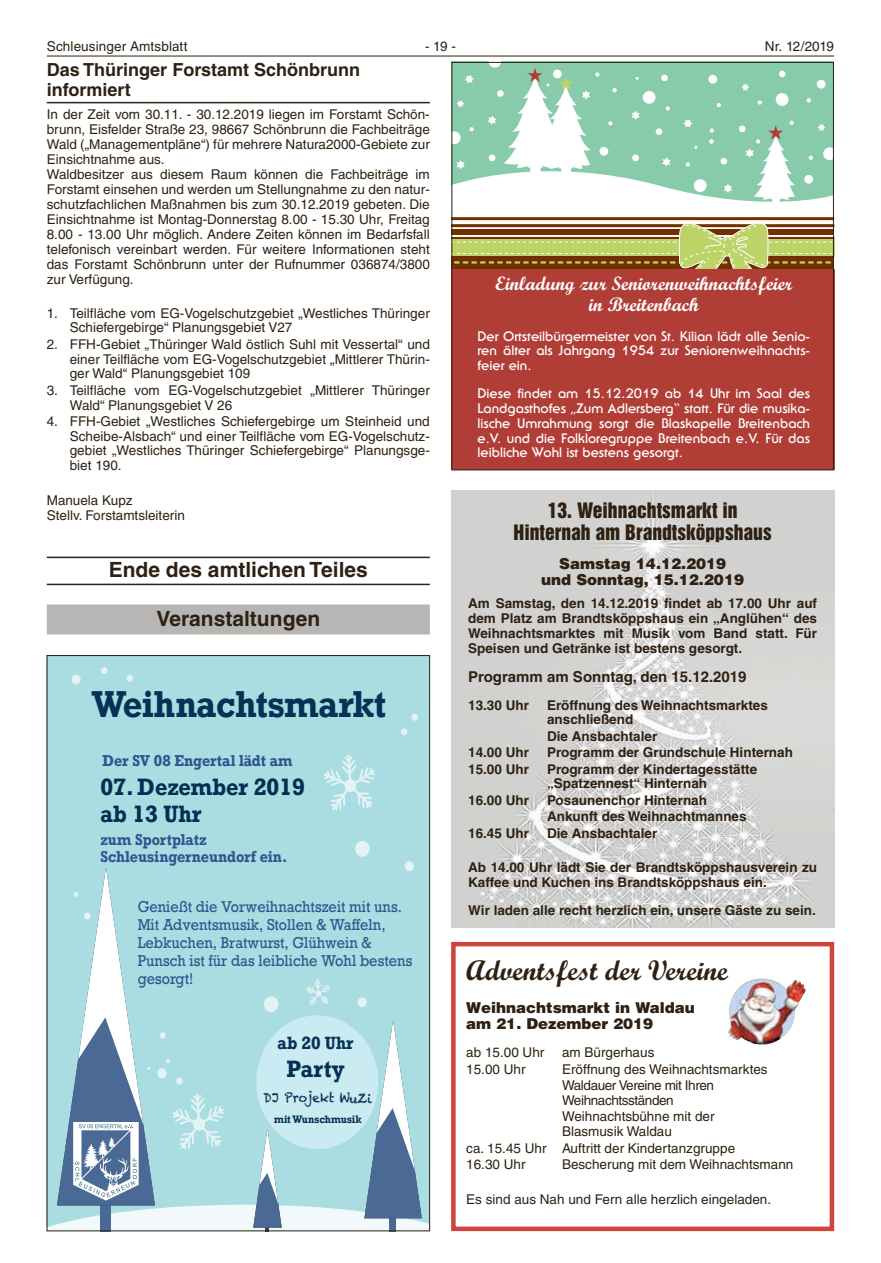
<style>
.page{position:relative;width:881px;height:1263px;background:#fff}
.page>*{position:absolute;margin:0;border:0;box-sizing:border-box;transform-origin:0 0}
.t1{font:700 35.25px "Cjfqnb Rockwell";letter-spacing:-.02em;color:#043155;scale:.91 1}
.t2{font:700 28.5px "Script";color:#2e2113}
.t3{font:700 22.2px/26.7px "Cjfqnb Rockwell";color:#002f52;scale:.91 1}
.t4{font:700 22.2px "Cjfqnb Rockwell";color:#023054;scale:.91 1}
.t5{font:700 21px "Helvetica LT";color:#2e2113}
.t6{font:700 19.5px/21.3px "Script";color:#fff;text-align:center}
.t7{font:19.5px/21.3px "Helvetica Inserat LT";color:#2e2113;text-align:center}
.t8{font:700 18px/20px "Helvetica LT";color:#2e2113}
.t9{font:700 16.65px "Cjfqnb Rockwell";color:#053155;scale:.91 1}
.t10{font:900 15px/16.4px "Helvetica LT";color:#2e2113;text-align:center}
.t11{font:700 15px "Helvetica LT";color:#2e2113}
.t12{font:14.85px/17.9px "Bbpcmd Rockwell";color:#315490;scale:.91 1}
.t13{font:700 14.85px/17.9px "Cjfqnb Rockwell";color:#325490;scale:.91 1}
.t14{font:700 14.85px "Cjfqnb Rockwell";color:#30538d;scale:.91 1}
.t15{font:13.5px/15px "Helvetica LT";color:#2e2113}
.t16{font:700 13.5px/14.7px "Helvetica LT";color:#2e2113}
.t17{font:700 13.5px/14.7px "Serif Gothic LT";color:#fff;text-align:justify}
.t18{font:13.5px/16.5px "Helvetica LT";letter-spacing:-.025em;color:#2e2113}
.t19{font:12.9px "Rdmnlq Chalkduster";letter-spacing:-.005em;color:#023054;scale:.91 1}
.t20{font:700 10.2px "Cjfqnb Rockwell";color:#043155;scale:.91 1}
</style>
<div class="page">
<hr style="left:47px;top:56px;width:786px;height:1px;background:#2e2113">
<svg style="left:453px;top:64px;width:378px;height:205px"></svg>
<hr style="left:451px;top:217px;width:382px;height:3px;background:#722f00">
<div style="left:451px;top:269px;width:382px;height:201px;background:#b13d37"></div>
<div style="left:451px;top:62px;width:382px;height:408px;border:1px solid #2e2113"></div>
<hr style="left:47px;top:102px;width:382px;height:1px;background:#2e2113">
<hr style="left:47px;top:557px;width:382px;height:1px;background:#2e2113">
<hr style="left:47px;top:584px;width:382px;height:1px;background:#2e2113">
<div style="left:47px;top:604px;width:382px;height:30px;background:#b8b6b5"></div>
<div style="left:47px;top:655px;width:382px;height:576px;background:#a9dde1"></div>
<div style="left:72px;top:674px;width:9px;height:10px;background:#e3f3f3;border-radius:50%"></div>
<div style="left:126px;top:675px;width:7px;height:7px;background:#e3f3f3;border-radius:50%"></div>
<div style="left:101px;top:667px;width:6px;height:7px;background:#e3f3f3;border-radius:50%"></div>
<div style="left:401px;top:728px;width:6px;height:7px;background:#e3f3f3;border-radius:50%"></div>
<div style="left:411px;top:714px;width:7px;height:7px;background:#e3f3f3;border-radius:50%"></div>
<svg style="left:324px;top:755px;width:51px;height:56px"></svg>
<svg style="left:49px;top:841px;width:378px;height:388px"></svg>
<img style="left:451px;top:490px;width:382px;height:437px">
<div style="left:451px;top:942px;width:382px;height:289px;border:4px solid #d0433d"></div>
<img style="left:728px;top:978px;width:77px;height:67px">
<p class="t15" style="left:47px;top:39px;width:142px">Schleusinger Amtsblatt</p>
<p class="t15" style="left:425px;top:39px;width:32px">- 19 -</p>
<p class="t15" style="left:764px;top:39px;width:70px">Nr. 12/2019</p>
<h3 class="t8" style="left:47px;top:59px;width:314px">Das Thüringer Forstamt Schönbrunn informiert</h3>
<p class="t15" style="left:47px;top:107px;width:384px">In der Zeit vom 30.11. - 30.12.2019 liegen im Forstamt Schön&shy;brunn, Eisfelder Straße 23, 98667 Schönbrunn die Fachbeiträge Wald („Managementpläne“) für mehrere Natura2000-Gebiete zur Einsichtnahme aus.<br>Waldbesitzer aus diesem Raum können die Fachbeiträge im Forstamt einsehen und werden um Stellungnahme zu den natur&shy;schutzfachlichen Maßnahmen bis zum 30.12.2019 gebeten. Die Einsichtnahme ist Montag-Donnerstag 8.00 - 15.30 Uhr, Freitag 8.00 - 13.00 Uhr möglich. Andere Zeiten können im Bedarfsfall telefonisch vereinbart werden. Für weitere Informationen steht das Forstamt Schönbrunn unter der Rufnummer 036874/3800 zur Verfügung.</p>
<p class="t15" style="left:70px;top:306px;width:361px;text-indent:-23px">1. Teilfläche vom EG-Vogelschutzgebiet „Westliches Thüringer<br>Schiefergebirge“ Planungsgebiet V27</p>
<p class="t15" style="left:70px;top:337px;width:361px;text-align:justify;text-indent:-23px">2. FFH-Gebiet „Thüringer Wald östlich Suhl mit Vessertal“ und einer Teilfläche vom EG-Vogelschutzgebiet „Mittlerer Thürin&shy;ger Wald“ Planungsgebiet 109</p>
<p class="t15" style="left:70px;top:383px;width:361px;text-indent:-23px">3. Teilfläche vom EG-Vogelschutzgebiet „Mittlerer Thüringer<br>Wald“ Planungsgebiet V 26</p>
<p class="t15" style="left:70px;top:414px;width:361px;text-align:justify;text-indent:-23px">4. FFH-Gebiet „Westliches Schiefergebirge um Steinheid und Scheibe-Alsbach“ und einer Teilfläche vom EG-Vogelschutz&shy;gebiet „Westliches Thüringer Schiefergebirge“ Planungsge&shy;biet 190.</p>
<p class="t15" style="left:47px;top:493px;width:140px">Manuela Kupz<br>Stellv. Forstamtsleiterin</p>
<h3 class="t5" style="left:109px;top:557px;width:261px">Ende des amtlichen Teiles</h3>
<h3 class="t5" style="left:156px;top:606px;width:165px">Veranstaltungen</h3>
<h1 class="t1" style="left:92px;top:682px;width:325px">Weihnachtsmarkt</h1>
<p class="t14" style="left:102px;top:751px;width:210px">Der SV 08 Engertal lädt am</p>
<h3 class="t3" style="left:100px;top:774px;width:226px">07. Dezember 2019 ab 13 Uhr</h3>
<p class="t13" style="left:100px;top:830px;width:207px">zum Sportplatz<br>Schleusingerneundorf ein.</p>
<p class="t12" style="left:138px;top:898px;width:303px">Genießt die Vorweihnachtszeit mit uns.<br>Mit Adventsmusik, Stollen &amp; Waffeln,<br>Lebkuchen, Bratwurst, Glühwein &amp;<br>Punsch ist für das leibliche Wohl bestens gesorgt!</p>
<p class="t9" style="left:277px;top:1032px;width:85px">ab 20 Uhr</p>
<h3 class="t4" style="left:286px;top:1055px;width:66px">Party</h3>
<p class="t20" style="left:274px;top:1113px;width:98px">mit Wunschmusik</p>
<p class="t19" style="left:263px;top:1091px;width:121px">DJ Projekt WuZi</p>
<h3 class="t6" style="left:495px;top:273px;width:298px">Einladung zur Seniorenweihnachtsfeier in Breitenbach</h3>
<p class="t17" style="left:477px;top:329px;width:334px">Der Ortsteilbürgermeister von St. Kilian lädt alle Senio&shy;ren älter als Jahrgang 1954 zur Seniorenweihnachts&shy;feier ein.</p>
<p class="t17" style="left:477px;top:386px;width:334px">Diese findet am 15.12.2019 ab 14 Uhr im Saal des Landgasthofes „Zum Adlersberg“ statt. Für die musika&shy;lische Umrahmung sorgt die Blaskapelle Breitenbach e.V. und die Folkloregruppe Breitenbach e.V. Für das leibliche Wohl ist bestens gesorgt.</p>
<h3 class="t7" style="left:513px;top:500px;width:259px">13. Weihnachtsmarkt in<br>Hinternah am Brandtsköppshaus</h3>
<p class="t10" style="left:541px;top:555px;width:204px">Samstag 14.12.2019<br>und Sonntag, 15.12.2019</p>
<p class="t16" style="left:468px;top:596px;width:350px;text-align:justify">Am Samstag, den 14.12.2019 findet ab 17.00 Uhr auf dem Platz am Brandtsköppshaus ein „Anglühen“ des Weihnachtsmarktes mit Musik vom Band statt. Für Speisen und Getränke ist bestens gesorgt.</p>
<p class="t11" style="left:468px;top:667px;width:280px">Programm am Sonntag, den 15.12.2019</p>
<p class="t16" style="left:468px;top:697px;width:62px">13.30 Uhr</p>
<p class="t16" style="left:547px;top:697px;width:222px">Eröffnung des Weihnachtsmarktes anschließend</p>
<p class="t16" style="left:547px;top:728px;width:112px">Die Ansbachtaler</p>
<p class="t16" style="left:468px;top:745px;width:62px">14.00 Uhr</p>
<p class="t16" style="left:547px;top:745px;width:247px">Programm der Grundschule Hinternah</p>
<p class="t16" style="left:468px;top:761px;width:62px">15.00 Uhr</p>
<p class="t16" style="left:547px;top:761px;width:212px">Programm der Kindertagesstätte „Spatzennest“ Hinternah</p>
<p class="t16" style="left:468px;top:792px;width:62px">16.00 Uhr</p>
<p class="t16" style="left:547px;top:791px;width:201px;line-height:16.4px">Posaunenchor Hinternah<br>Ankunft des Weihnachtmannes</p>
<p class="t16" style="left:468px;top:825px;width:62px">16.45 Uhr</p>
<p class="t16" style="left:547px;top:825px;width:112px">Die Ansbachtaler</p>
<p class="t16" style="left:468px;top:860px;width:350px">Ab 14.00 Uhr lädt Sie der Brandtsköppshausverein zu<br>Kaffee und Kuchen ins Brandtsköppshaus ein.</p>
<p class="t16" style="left:468px;top:903px;width:349px">Wir laden alle recht herzlich ein, unsere Gäste zu sein.</p>
<h2 class="t2" style="left:466px;top:952px;width:263px">Adventsfest der Vereine</h2>
<p class="t10" style="left:466px;top:999px;width:230px;text-align:left">Weihnachtsmarkt in Waldau am 21. Dezember 2019</p>
<p class="t15" style="left:466px;top:1045px;width:80px">ab 15.00 Uhr</p>
<p class="t15" style="left:562px;top:1045px;width:94px">am Bürgerhaus</p>
<p class="t15" style="left:466px;top:1061px;width:61px">15.00 Uhr</p>
<p class="t15" style="left:562px;top:1061px;width:207px;line-height:16.5px">Eröffnung des Weihnachtsmarktes<br>Waldauer Vereine mit Ihren</p>
<p class="t18" style="left:562px;top:1092px;width:154px">Weihnachtsständen<br>Weihnachtsbühne mit der</p>
<p class="t15" style="left:466px;top:1123px;width:270px;line-height:16.5px;text-indent:96px">Blasmusik Waldau<br>ca. 15.45 Uhr Auftritt der Kindertanzgruppe<br>16.30 Uhr</p>
<p class="t15" style="left:562px;top:1157px;width:233px">Bescherung mit dem Weihnachtsmann</p>
<p class="t15" style="left:466px;top:1191px;width:306px">Es sind aus Nah und Fern alle herzlich eingeladen.</p>
</div>
